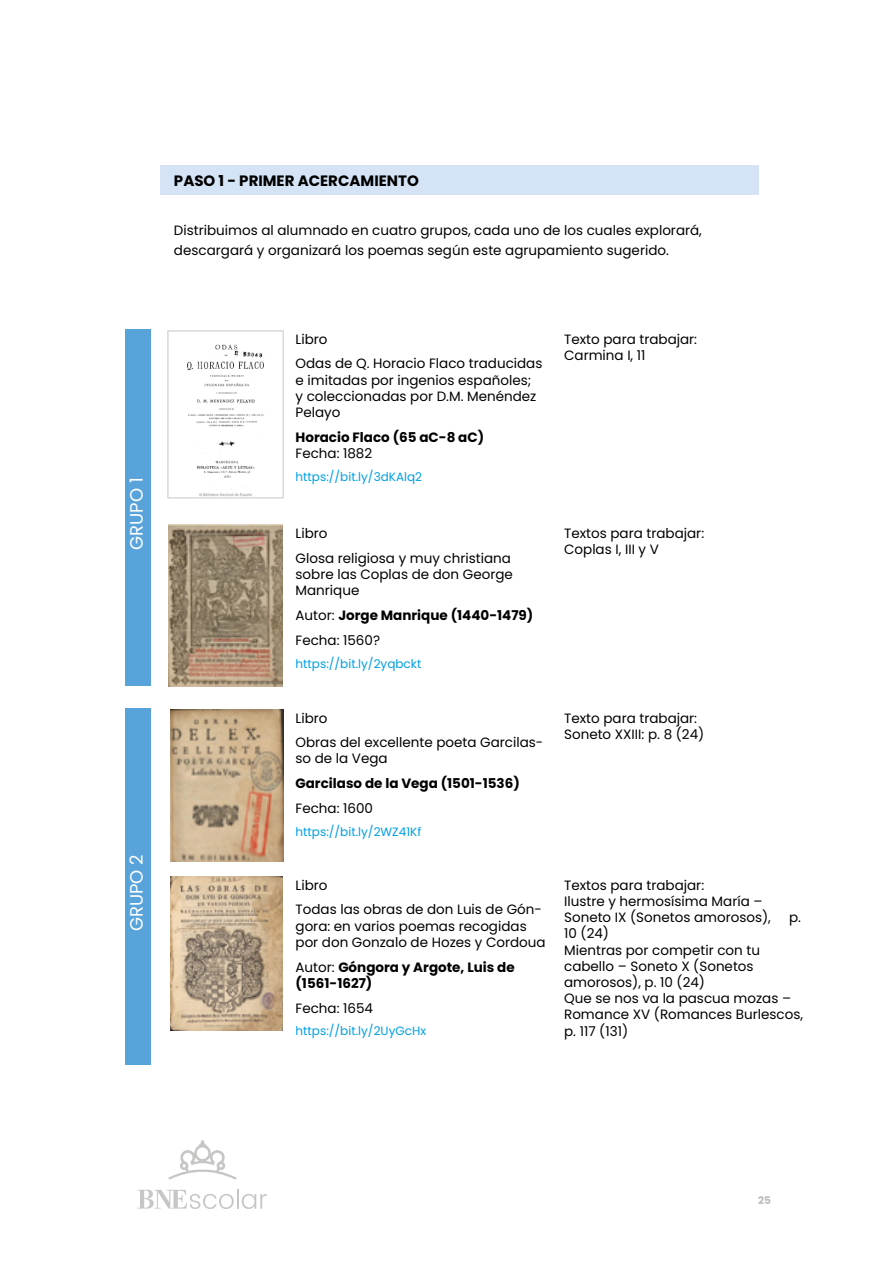
<style>
.page{position:relative;width:893px;height:1263px;background:#fff}
.page>*{position:absolute;margin:0;border:0;box-sizing:border-box;transform-origin:0 0}
.t1{font:18px "Poppins";color:#fff}
.t2{font:700 15px "Poppins";color:#000}
.t3{font:13.5px/16.2px "Poppins";color:#000}
.t4{font:700 13.5px/24.8px "Poppins";color:#000}
.t5{font:12px "Poppins";color:#009fe3}
.t6{font:700 10.5px "Poppins";color:#bcbcbc}
.s1{font-weight:400}
</style>
<div class="page">
<div style="left:160px;top:166px;width:598px;height:29px;background:#d4e3f6"></div>
<svg style="left:137px;top:1190px;width:97px;height:19px"></svg>
<hr style="left:237px;top:1189px;width:2px;height:20px;background:#c7c6c5">
<svg style="left:242px;top:1194px;width:25px;height:15px"></svg>
<svg style="left:168px;top:1140px;width:69px;height:40px"></svg>
<img style="left:187px;top:344px;width:78px;height:152px">
<div style="left:167px;top:330px;width:117px;height:169px;border:2px solid #dbdbdb"></div>
<img style="left:168px;top:524px;width:114px;height:162px">
<div style="left:125px;top:329px;width:26px;height:356px;background:#58a3da"></div>
<div style="left:125px;top:708px;width:26px;height:357px;background:#58a3da"></div>
<img style="left:171px;top:709px;width:112px;height:152px">
<img style="left:171px;top:861px;width:112px;height:1px">
<img style="left:171px;top:877px;width:111px;height:153px">
<h1 class="t1" style="left:126px;top:550px;width:74px;rotate:-90deg">GRUPO 1</h1>
<h1 class="t1" style="left:126px;top:931px;width:78px;rotate:-90deg">GRUPO 2</h1>
<p class="t2" style="left:174px;top:172px;width:246px">PASO 1 - PRIMER ACERCAMIENTO</p>
<p class="t3" style="left:174px;top:221px;width:529px;line-height:19.5px">Distribuimos al alumnado en cuatro grupos, cada uno de los cuales explorará, descargará y organizará los poemas según este agrupamiento sugerido.</p>
<p class="t3" style="left:296px;top:327px;width:248px;line-height:24.8px">Libro<br>Odas de Q. Horacio Flaco traducidas</p>
<p class="t3" style="left:296px;top:372px;width:242px">e imitadas por ingenios españoles; y coleccionadas por D.M. Menéndez<br>Pelayo</p>
<p class="t4" style="left:296px;top:425px;width:190px">Horacio Flaco (65 aC-8 aC)</p>
<p class="t3" style="left:296px;top:445px;width:78px">Fecha: 1882</p>
<p class="t5" style="left:296px;top:470px;width:128px">https://bit.ly/3dKAlq2</p>
<p class="t3" style="left:296px;top:521px;width:217px;line-height:24.8px">Libro<br>Glosa religiosa y muy christiana</p>
<p class="t3" style="left:296px;top:566px;width:219px">sobre las Coplas de don George<br>Manrique</p>
<p class="t4" style="left:296px;top:603px;width:239px"><span class="s1">Autor:</span> Jorge Manrique (1440-1479)<br><span class="s1">Fecha: 1560?</span></p>
<p class="t5" style="left:296px;top:656px;width:127px">https://bit.ly/2yqbckt</p>
<p class="t3" style="left:296px;top:705px;width:249px;line-height:24.8px">Libro<br>Obras del excellente poeta Garcilas-</p>
<p class="t3" style="left:296px;top:751px;width:94px">so de la Vega</p>
<p class="t4" style="left:296px;top:771px;width:226px">Garcilaso de la Vega (1501-1536)</p>
<p class="t3" style="left:296px;top:800px;width:79px">Fecha: 1600</p>
<p class="t5" style="left:296px;top:824px;width:127px">https://bit.ly/2WZ41Kf</p>
<p class="t3" style="left:296px;top:873px;width:248px;line-height:24.8px">Libro<br>Todas las obras de don Luis de Gón-</p>
<p class="t3" style="left:296px;top:918px;width:252px">gora: en varios poemas recogidas por don Gonzalo de Hozes y Cordoua</p>
<p class="t4" style="left:296px;top:959px;width:221px;line-height:16.2px"><span class="s1">Autor:</span> Góngora y Argote, Luis de (1561-1627)</p>
<p class="t3" style="left:296px;top:1000px;width:79px">Fecha: 1654</p>
<p class="t5" style="left:296px;top:1024px;width:132px">https://bit.ly/2UyGcHx</p>
<p class="t3" style="left:564px;top:331px;width:135px">Texto para trabajar:<br>Carmina I, 11</p>
<p class="t3" style="left:564px;top:525px;width:142px">Textos para trabajar:</p>
<p class="t3" style="left:564px;top:542px;width:96px">Coplas I, III y V</p>
<p class="t3" style="left:564px;top:710px;width:142px">Texto para trabajar:<br>Soneto XXIII: p. 8 (24)</p>
<p class="t3" style="left:564px;top:877px;width:208px">Textos para trabajar:<br>Ilustre y hermosísima María –<br>Soneto IX (Sonetos amorosos),</p>
<p class="t3" style="left:789px;top:909px;width:13px">p.</p>
<p class="t3" style="left:564px;top:925px;width:240px">10 (24)<br>Mientras por competir con tu cabello – Soneto X (Sonetos amorosos), p. 10 (24)<br>Que se nos va la pascua mozas –<br>Romance XV (Romances Burlescos, p. 117 (131)</p>
<p class="t6" style="left:758px;top:1194px;width:14px">25</p>
</div>
